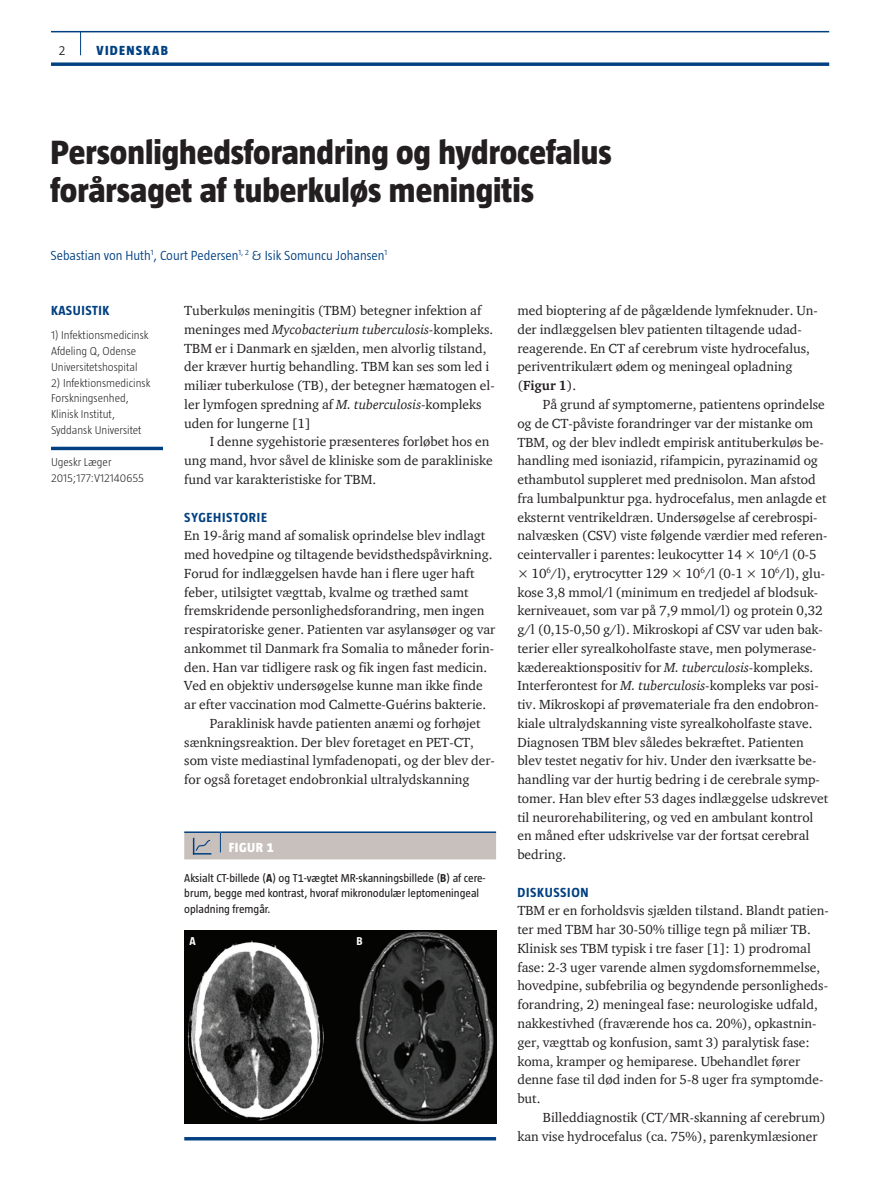
<style>
.page{position:relative;width:893px;height:1191px;background:#fff}
.page>*{position:absolute;margin:0;border:0;box-sizing:border-box;transform-origin:0 0}
.t1{font:800 34.5px/38.2px "Taz";color:#231f20}
.t2{font:13.5px/18.8px "ITC Charter Com";color:#231f20}
.t3{font:300 13.5px "Taz";color:#014081}
.t4{font:700 13.5px "Taz";letter-spacing:.05em;color:#014081}
.t5{font:800 13.5px "Taz";letter-spacing:.095em;color:#014081}
.t6{font:800 13.5px "Taz";color:#fff}
.t7{font:300 13.5px "Taz";color:#231f20}
.t8{font:300 11.7px/15.8px "Taz";color:#231f20}
.t9{font:11.7px/15.8px "Taz";color:#231f20}
.t10{font:700 11.7px "Taz";color:#fff}
.s1{font-style:italic}
.s2{font-weight:700}
</style>
<div class="page">
<hr style="left:51px;top:31px;width:778px;height:1px;background:#014081">
<svg style="left:51px;top:62px;width:778px;height:4px;background:#235991"></svg>
<svg style="left:80px;top:32px;width:1px;height:23px"></svg>
<hr style="left:51px;top:447px;width:112px;height:3px;background:#014081">
<hr style="left:184px;top:831px;width:36px;height:2px;background:#014081">
<hr style="left:220px;top:831px;width:276px;height:2px;background:#014081">
<div style="left:184px;top:832px;width:312px;height:27px;background:#c7c0bc"></div>
<img style="left:184px;top:930px;width:312px;height:193px">
<hr style="left:184px;top:1137px;width:312px;height:3px;background:#014081">
<p class="t7" style="left:59px;top:43px;width:8px">2</p>
<p class="t5" style="left:97px;top:43px;width:73px">VIDENSKAB</p>
<h1 class="t1" style="left:51px;top:133px;width:563px">Personlighedsforandring og hydrocefalus forårsaget af tuberkuløs meningitis</h1>
<p class="t3" style="left:51px;top:248px;width:338px">Sebastian von Huth<sup>1</sup>, Court Pedersen<sup>1,</sup> <sup>2</sup> &amp; Isik Somuncu Johansen<sup>1</sup></p>
<p class="t4" style="left:51px;top:303px;width:59px">KASUISTIK</p>
<p class="t8" style="left:51px;top:327px;width:99px">1) Infektionsmedicinsk<br>Afdeling Q, Odense<br>Universitetshospital</p>
<p class="t8" style="left:51px;top:375px;width:101px">2) Infektionsmedicinsk<br>Forskningsenhed,<br>Klinisk Institut,<br>Syddansk Universitet</p>
<p class="t8" style="left:51px;top:454px;width:94px">Ugeskr Læger<br>2015;177:V12140655</p>
<p class="t2" style="left:184px;top:301px;width:312px">Tuberkuløs meningitis (TBM) betegner infektion af meninges med <span class="s1">Mycobacterium tuberculosis-</span>kompleks.<br>TBM er i Danmark en sjælden, men alvorlig tilstand, der kræver hurtig behandling. TBM kan ses som led i miliær tuberkulose (TB), der betegner hæmatogen el&shy;ler lymfogen spredning af <span class="s1">M. tuberculosis-</span>kompleks uden for lungerne [1]</p>
<p class="t2" style="left:184px;top:432px;width:310px;text-indent:26px">I denne sygehistorie præsenteres forløbet hos en ung mand, hvor såvel de kliniske som de parakliniske fund var karakteristiske for TBM.</p>
<p class="t4" style="left:184px;top:509px;width:84px">SYGEHISTORIE</p>
<p class="t2" style="left:184px;top:526px;width:303px">En 19-årig mand af somalisk oprindelse blev indlagt</p>
<p class="t2" style="left:184px;top:545px;width:310px">med hovedpine og tiltagende bevidsthedspåvirkning.</p>
<p class="t2" style="left:184px;top:563px;width:292px">Forud for indlæggelsen havde han i flere uger haft</p>
<p class="t2" style="left:184px;top:582px;width:286px">feber, utilsigtet vægttab, kvalme og træthed samt</p>
<p class="t2" style="left:184px;top:601px;width:302px">fremskridende personlighedsforandring, men ingen</p>
<p class="t2" style="left:184px;top:620px;width:313px">respiratoriske gener. Patienten var asylansøger og var</p>
<p class="t2" style="left:184px;top:638px;width:311px">ankommet til Danmark fra Somalia to måneder forin-</p>
<p class="t2" style="left:184px;top:657px;width:305px">den. Han var tidligere rask og fik ingen fast medicin.</p>
<p class="t2" style="left:184px;top:676px;width:300px">Ved en objektiv undersøgelse kunne man ikke finde</p>
<p class="t2" style="left:184px;top:695px;width:303px">ar efter vaccination mod Calmette-Guérins bakterie.</p>
<p class="t2" style="left:210px;top:713px;width:272px">Paraklinisk havde patienten anæmi og forhøjet</p>
<p class="t2" style="left:184px;top:732px;width:291px">sænkningsreaktion. Der blev foretaget en PET-CT,</p>
<p class="t2" style="left:184px;top:751px;width:312px">som viste mediastinal lymfadenopati, og der blev der-</p>
<p class="t2" style="left:184px;top:770px;width:287px">for også foretaget endobronkial ultralydskanning</p>
<p class="t6" style="left:229px;top:840px;width:46px">Figur 1</p>
<p class="t9" style="left:184px;top:869px;width:303px">Aksialt CT-billede (<span class="s2">A</span>) og T1-vægtet MR-skanningsbillede (<span class="s2">B</span>) af cere&shy;brum, begge med kontrast, hvoraf mikronodulær leptomeningeal opladning fremgår.</p>
<p class="t10" style="left:190px;top:934px;width:8px">A</p>
<p class="t10" style="left:356px;top:934px;width:8px">B</p>
<p class="t2" style="left:517px;top:301px;width:301px">med bioptering af de pågældende lymfeknuder. Un&shy;der indlæggelsen blev patienten tiltagende udad&shy;reagerende. En CT af cerebrum viste hydrocefalus, periventrikulært ødem og meningeal opladning (<span class="s2">Figur 1</span>).</p>
<p class="t2" style="left:517px;top:395px;width:312px;text-indent:26px">På grund af symptomerne, patientens oprindelse og de CT-påviste forandringer var der mistanke om TBM, og der blev indledt empirisk antituberkuløs be&shy;handling med isoniazid, rifampicin, pyrazinamid og ethambutol suppleret med prednisolon. Man afstod fra lumbalpunktur pga. hydrocefalus, men anlagde et eksternt ventrikeldræn. Undersøgelse af cerebrospi&shy;nalvæsken (CSV) viste følgende værdier med referen&shy;ceintervaller i parentes: leukocytter 14 × 10<sup>6</sup>/l (0-5 × 10<sup>6</sup>/l), erytrocytter 129 × 10<sup>6</sup>/l (0-1 × 10<sup>6</sup>/l), glu&shy;kose 3,8 mmol/l (minimum en tredjedel af blodsuk&shy;kerniveauet, som var på 7,9 mmol/l) og protein 0,32 g/l (0,15-0,50 g/l). Mikroskopi af CSV var uden bak&shy;terier eller syrealkoholfaste stave, men polymerase&shy;kædereaktionspositiv for <span class="s1">M. tuberculosis-</span>kompleks.<br>Interferontest for <span class="s1">M. tuberculosis-</span>kompleks var posi&shy;tiv. Mikroskopi af prøvemateriale fra den endobron&shy;kiale ultralydskanning viste syrealkoholfaste stave.<br>Diagnosen TBM blev således bekræftet. Patienten blev testet negativ for hiv. Under den iværksatte be&shy;handling var der hurtig bedring i de cerebrale symp&shy;tomer. Han blev efter 53 dages indlæggelse udskrevet til neurorehabilitering, og ved en ambulant kontrol en måned efter udskrivelse var der fortsat cerebral bedring.</p>
<p class="t4" style="left:517px;top:884px;width:73px">DISKUSSION</p>
<p class="t2" style="left:517px;top:901px;width:313px">TBM er en forholdsvis sjælden tilstand. Blandt patien&shy;ter med TBM har 30-50% tillige tegn på miliær TB.<br>Klinisk ses TBM typisk i tre faser [1]: 1) prodromal fase: 2-3 uger varende almen sygdomsfornemmelse, hovedpine, subfebrilia og begyndende personligheds&shy;forandring, 2) meningeal fase: neurologiske udfald, nakkestivhed (fraværende hos ca. 20%), opkastnin&shy;ger, vægttab og konfusion, samt 3) paralytisk fase: koma, kramper og hemiparese. Ubehandlet fører denne fase til død inden for 5-8 uger fra symptomde&shy;but.</p>
<p class="t2" style="left:517px;top:1107px;width:310px;text-indent:26px">Billeddiagnostik (CT/MR-skanning af cerebrum) kan vise hydrocefalus (ca. 75%), parenkymlæsioner</p>
</div>
